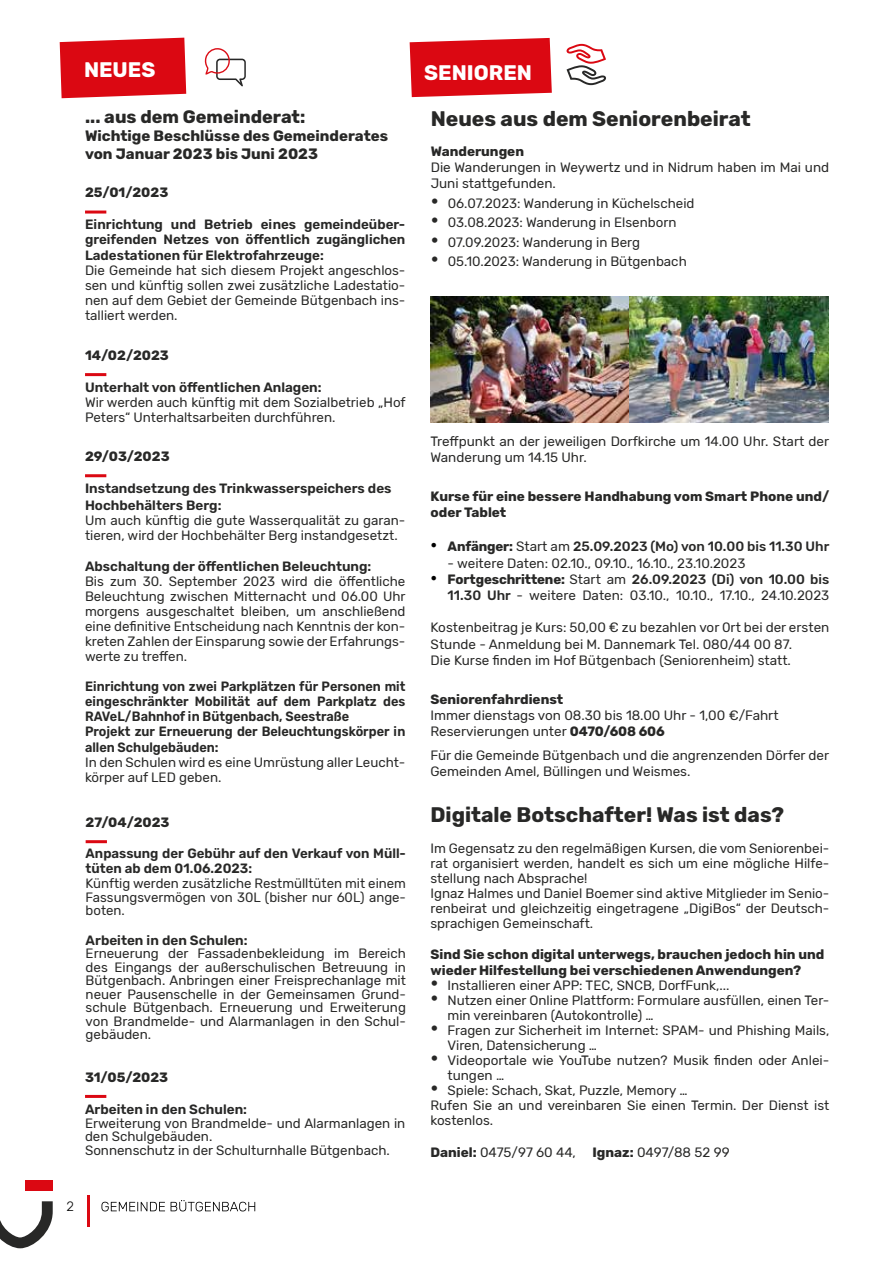
<style>
.page{position:relative;width:893px;height:1263px;background:#fff}
.page>*{position:absolute;margin:0;border:0;box-sizing:border-box;transform-origin:0 0}
.t1{font:700 21px "Rubik";color:#282827}
.t2{font:700 21px "Rubik";color:#fff}
.t3{font:700 18px "Rubik";color:#282827}
.t4{font:700 15px/18px "Rubik";color:#282827}
.t5{font:13.5px/15px "Rubik";color:#282827}
.t6{font:600 13.5px/15.6px "Rubik";color:#282827}
.t7{font:700 13.5px/16.2px "Rubik";color:#282827}
.t8{font:600 13.5px/15.3px "Rubik";color:#282827;scale:.94 1}
.t9{font:500 13.5px "Rubik";color:#282827}
.t10{font:300 13.5px "Rubik";color:#000}
.s1{font-weight:700;font-size:21px}
.s2{font-weight:700;font-size:18px;color:#000}
.s3{font-weight:700}
.s4{font-weight:400}
.s5{font-weight:500}
</style>
<div class="page">
<svg style="left:566px;top:44px;width:40px;height:41px"></svg>
<svg style="left:410px;top:38px;width:142px;height:59px"></svg>
<svg style="left:60px;top:38px;width:126px;height:60px"></svg>
<svg style="left:204px;top:48px;width:42px;height:38px"></svg>
<hr style="left:85px;top:211px;width:21px;height:3px;background:#db0812">
<hr style="left:85px;top:373px;width:21px;height:3px;background:#db0812">
<hr style="left:85px;top:474px;width:21px;height:3px;background:#db0812">
<img style="left:430px;top:296px;width:399px;height:127px">
<hr style="left:85px;top:1095px;width:21px;height:3px;background:#db0812">
<hr style="left:86px;top:840px;width:21px;height:3px;background:#db0812">
<svg style="left:0;top:1180px;width:53px;height:68px"></svg>
<hr style="left:87px;top:1195px;width:2px;height:32px;background:#db0812">
<svg style="left:101px;top:1200px;width:154px;height:11px"></svg>
<h1 class="t2" style="left:84px;top:58px;width:73px">NEUES</h1>
<h2 class="t3" style="left:85px;top:107px;width:222px">... aus dem Gemeinderat:</h2>
<p class="t4" style="left:85px;top:127px;width:305px">Wichtige Beschlüsse des Gemeinderates von Januar 2023 bis Juni 2023</p>
<p class="t7" style="left:85px;top:185px;width:85px">25/01/2023</p>
<p class="t6" style="left:85px;top:217px;width:322px;text-align:justify">Einrichtung und Betrieb eines gemeindeüber&shy;greifenden Netzes von ö昀昀entlich zugänglichen Ladestationen für Elektrofahrzeuge:</p>
<p class="t5" style="left:85px;top:263px;width:322px;text-align:justify">Die Gemeinde hat sich diesem Projekt angeschlos&shy;sen und künftig sollen zwei zusätzliche Ladestatio&shy;nen auf dem Gebiet der Gemeinde Bütgenbach ins&shy;talliert werden.</p>
<p class="t7" style="left:85px;top:347px;width:85px">14/02/2023</p>
<p class="t6" style="left:85px;top:380px;width:238px">Unterhalt von ö昀昀entlichen Anlagen:</p>
<p class="t5" style="left:85px;top:396px;width:322px">Wir werden auch künftig mit dem Sozialbetrieb „Hof<br>Peters“ Unterhaltsarbeiten durchführen.</p>
<p class="t7" style="left:85px;top:448px;width:86px">29/03/2023</p>
<p class="t6" style="left:85px;top:481px;width:308px;line-height:16.2px">Instandsetzung des Trinkwasserspeichers des<br>Hochbehälters Berg:</p>
<p class="t5" style="left:85px;top:513px;width:322px">Um auch künftig die gute Wasserqualität zu garan&shy;tieren, wird der Hochbehälter Berg instandgesetzt.</p>
<p class="t6" style="left:85px;top:559px;width:288px">Abschaltung der ö昀昀entlichen Beleuchtung:</p>
<p class="t5" style="left:85px;top:574px;width:322px;text-align:justify">Bis zum 30. September 2023 wird die ö昀昀entliche Beleuchtung zwischen Mitternacht und 06.00 Uhr morgens ausgeschaltet bleiben, um anschließend eine de昀椀nitive Entscheidung nach Kenntnis der kon&shy;kreten Zahlen der Einsparung sowie der Erfahrungs&shy;werte zu tre昀昀en.</p>
<p class="t8" style="left:85px;top:679px;width:342px">Einrichtung von zwei Parkplätzen für Personen mit eingeschränkter Mobilität auf dem Parkplatz des RAVeL/Bahnhof in Bütgenbach, Seestraße<br>Projekt zur Erneuerung der Beleuchtungskörper in allen Schulgebäuden:</p>
<p class="t5" style="left:85px;top:755px;width:322px">In den Schulen wird es eine Umrüstung aller Leucht&shy;körper auf LED geben.</p>
<p class="t7" style="left:86px;top:814px;width:85px">27/04/2023</p>
<p class="t6" style="left:86px;top:846px;width:322px;line-height:15px">Anpassung der Gebühr auf den Verkauf von Müll&shy;tüten ab dem 01.06.2023:</p>
<p class="t5" style="left:86px;top:877px;width:322px;line-height:13.5px;text-align:justify">Künftig werden zusätzliche Restmülltüten mit einem Fassungsvermögen von 30L (bisher nur 60L) ange&shy;boten.</p>
<p class="t6" style="left:86px;top:933px;width:163px">Arbeiten in den Schulen:</p>
<p class="t5" style="left:86px;top:947px;width:322px;line-height:13.5px;text-align:justify">Erneuerung der Fassadenbekleidung im Bereich des Eingangs der außerschulischen Betreuung in Bütgenbach. Anbringen einer Freisprechanlage mit neuer Pausenschelle in der Gemeinsamen Grund&shy;schule Bütgenbach. Erneuerung und Erweiterung von Brandmelde- und Alarmanlagen in den Schul&shy;gebäuden.</p>
<p class="t7" style="left:85px;top:1069px;width:85px">31/05/2023</p>
<p class="t6" style="left:85px;top:1102px;width:163px">Arbeiten in den Schulen:</p>
<p class="t5" style="left:85px;top:1117px;width:322px;line-height:13.5px">Erweiterung von Brandmelde- und Alarmanlagen in den Schulgebäuden.<br>Sonnenschutz in der Schulturnhalle Bütgenbach.</p>
<p class="t10" style="left:66px;top:1199px;width:9px">2</p>
<h1 class="t2" style="left:424px;top:62px;width:109px">SENIOREN</h1>
<h1 class="t1" style="left:431px;top:107px;width:321px">Neues aus dem Seniorenbeirat</h1>
<p class="t7" style="left:431px;top:143px;width:95px">Wanderungen</p>
<p class="t5" style="left:431px;top:160px;width:400px;line-height:16.2px">Die Wanderungen in Weywertz und in Nidrum haben im Mai und<br>Juni stattgefunden.</p>
<p class="t5" style="left:431px;top:196px;width:265px"><span class="s1">•</span> 06.07.2023: Wanderung in Küchelscheid</p>
<p class="t5" style="left:431px;top:216px;width:247px"><span class="s1">•</span> 03.08.2023: Wanderung in Elsenborn</p>
<p class="t5" style="left:431px;top:235px;width:211px"><span class="s1">•</span> 07.09.2023: Wanderung in Berg</p>
<p class="t5" style="left:431px;top:255px;width:258px"><span class="s1">•</span> 05.10.2023: Wanderung in Bütgenbach</p>
<p class="t5" style="left:430px;top:433px;width:400px;line-height:16.2px">Tre昀昀punkt an der jeweiligen Dorfkirche um 14.00 Uhr. Start der<br>Wanderung um 14.15 Uhr.</p>
<p class="t7" style="left:431px;top:488px;width:400px">Kurse für eine bessere Handhabung vom Smart Phone und/ oder Tablet</p>
<p class="t9" style="left:431px;top:541px;width:400px"><span class="s2">•</span> <span class="s3">Anfänger:</span> <span class="s4">Start am</span> 25.09.2023 (Mo) von 10.00 bis 11.30 Uhr</p>
<p class="t5" style="left:448px;top:556px;width:299px">- weitere Daten: 02.10., 09.10., 16.10., 23.10.2023</p>
<p class="t5" style="left:431px;top:571px;width:400px;line-height:16.2px;text-align:right"><span class="s2">•</span> <span class="s3">Fortgeschrittene:</span> Start am <span class="s5">26.09.2023 (Di) von 10.00 bis<br>11.30 Uhr</span> - weitere Daten: 03.10., 10.10., 17.10., 24.10.2023</p>
<p class="t5" style="left:431px;top:620px;width:400px;line-height:16.2px">Kostenbeitrag je Kurs: 50,00 € zu bezahlen vor 0rt bei der ersten<br>Stunde - Anmeldung bei M. Dannemark Tel. 080/44 00 87.<br>Die Kurse 昀椀nden im Hof Bütgenbach (Seniorenheim) statt.</p>
<p class="t7" style="left:430px;top:691px;width:134px">Seniorenfahrdienst</p>
<p class="t5" style="left:430px;top:707px;width:350px;line-height:16.2px">Immer dienstags von 08.30 bis 18.00 Uhr - 1,00 €/Fahrt<br>Reservierungen unter <span class="s3">0470/608 606</span></p>
<p class="t5" style="left:430px;top:747px;width:400px;line-height:16.2px">Für die Gemeinde Bütgenbach und die angrenzenden Dörfer der<br>Gemeinden Amel, Büllingen und Weismes.</p>
<h1 class="t1" style="left:430px;top:803px;width:355px">Digitale Botschafter! Was ist das?</h1>
<p class="t5" style="left:430px;top:841px;width:400px">Im Gegensatz zu den regelmäßigen Kursen, die vom Seniorenbei&shy;rat organisiert werden, handelt es sich um eine mögliche Hilfe&shy;stellung nach Absprache!<br>Ignaz Halmes und Daniel Boemer sind aktive Mitglieder im Senio&shy;renbeirat und gleichzeitig eingetragene „DigiBos“ der Deutsch&shy;sprachigen Gemeinschaft.</p>
<p class="t7" style="left:430px;top:947px;width:395px">Sind Sie schon digital unterwegs, brauchen jedoch hin und wieder Hilfestellung bei verschiedenen Anwendungen?</p>
<p class="t5" style="left:430px;top:979px;width:300px"><span class="s1">•</span> Installieren einer APP: TEC, SNCB, DorfFunk,...</p>
<p class="t5" style="left:447px;top:994px;width:383px;text-indent:-17px"><span class="s1">•</span> Nutzen einer Online Plattform: Formulare ausfüllen, einen Ter&shy;min vereinbaren (Autokontrolle) …</p>
<p class="t5" style="left:447px;top:1024px;width:383px;text-indent:-17px"><span class="s1">•</span> Fragen zur Sicherheit im Internet: SPAM- und Phishing Mails,<br>Viren, Datensicherung …</p>
<p class="t5" style="left:447px;top:1054px;width:383px;text-indent:-17px"><span class="s1">•</span> Videoportale wie YouTube nutzen? Musik 昀椀nden oder Anlei&shy;tungen …</p>
<p class="t5" style="left:430px;top:1084px;width:400px"><span class="s1">•</span> Spiele: Schach, Skat, Puzzle, Memory …<br>Rufen Sie an und vereinbaren Sie einen Termin. Der Dienst ist kostenlos.</p>
<p class="t5" style="left:430px;top:1145px;width:301px"><span class="s3">Daniel:</span> 0475/97 60 44, <span class="s3">Ignaz:</span> 0497/88 52 99</p>
</div>
